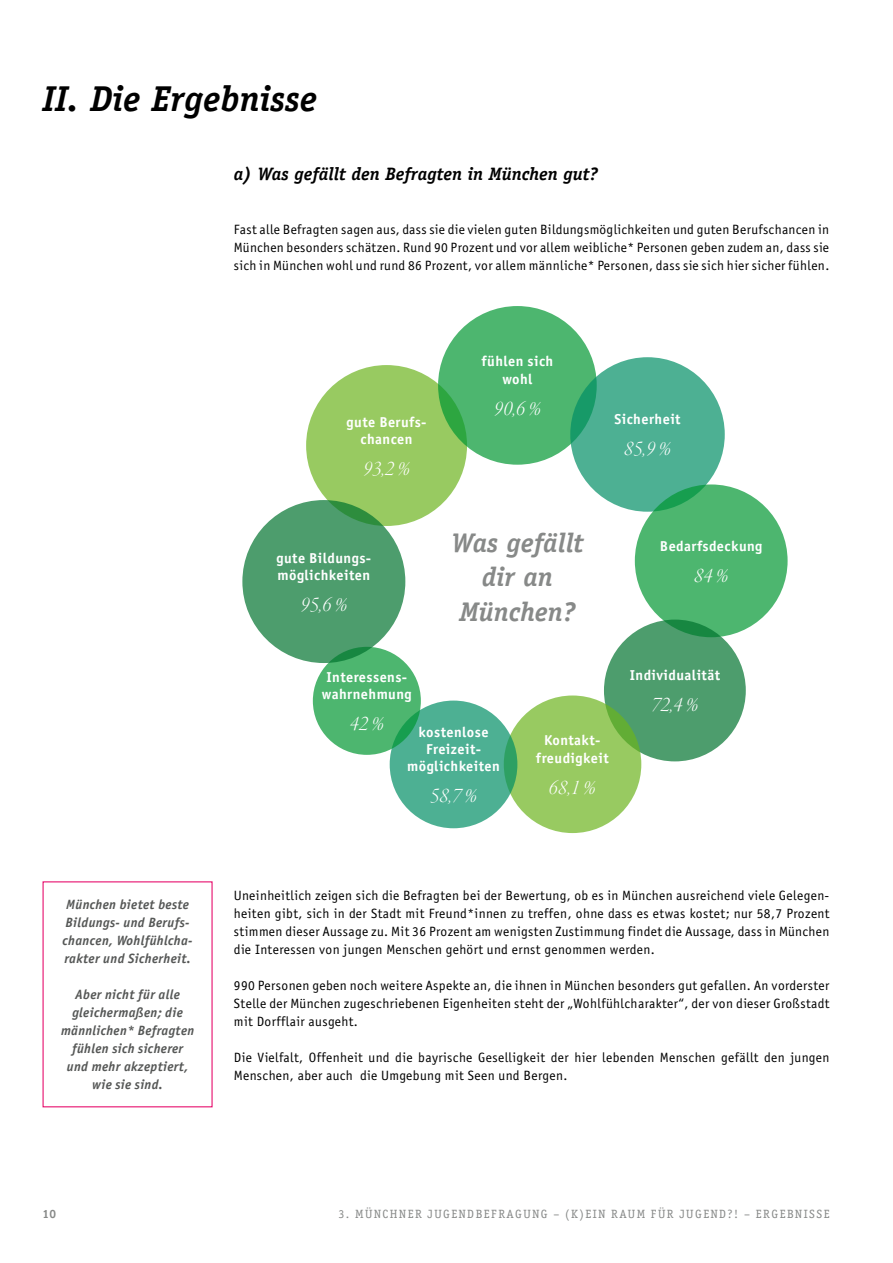
<style>
.page{position:relative;width:893px;height:1263px;background:#fff}
.page>*{position:absolute;margin:0;border:0;box-sizing:border-box;transform-origin:0 0}
._2_Überschrift_Offic{font:italic 700 36px "Officina Serif";color:#000}
.t1{font:italic 700 27px/34.5px "Officina Serif";color:#878988;text-align:center}
.t2{font:22.35px "Garamond Premr Pro Lt It Disp";letter-spacing:.015em;color:#fff}
._3_Überschrift_Offic{font:italic 700 18px "Officina Serif";color:#000}
.t3{font:700 14.4px/17.2px "ITC Officina Sans";letter-spacing:.03em;color:#fff;text-align:center}
.Fließtext_Officina_9{font:13.5px/18px "ITC Officina Sans";letter-spacing:.03em;color:#000;text-align:justify}
.Text_Kasten{font:italic 700 13.5px/18px "ITC Officina Sans";letter-spacing:.025em;color:#555756}
.t4{font:12px "Officina Serif";letter-spacing:.13em;color:#878988}
.t5{font:700 12px "Officina Serif";color:#878988}
</style>
<div class="page">
<div style="left:306px;top:365px;width:161px;height:161px;background:#98ca61;border-radius:80px"></div>
<div style="left:438px;top:306px;width:159px;height:159px;background:#4db66f;border-radius:79px"></div>
<div style="left:570px;top:357px;width:155px;height:155px;background:#4db093;border-radius:77px"></div>
<div style="left:635px;top:484px;width:153px;height:153px;background:#4db66f;border-radius:76px"></div>
<div style="left:604px;top:620px;width:142px;height:141px;background:#4d9d6d;border-radius:71px"></div>
<div style="left:504px;top:695px;width:137px;height:138px;background:#98ca61;border-radius:69px"></div>
<div style="left:390px;top:700px;width:127px;height:128px;background:#4db093;border-radius:64px"></div>
<div style="left:313px;top:647px;width:108px;height:108px;background:#4db66f;border-radius:54px"></div>
<div style="left:242px;top:500px;width:163px;height:163px;background:#4d9d6d;border-radius:81px"></div>
<p class="_2_Überschrift_Offic" style="left:43px;top:78px;width:276px">II. Die Ergebnisse</p>
<p class="_3_Überschrift_Offic" style="left:234px;top:163px;width:366px">a) Was gefällt den Befragten in München gut?</p>
<p class="Fließtext_Officina_9" style="left:234px;top:220px;width:597px">Fast alle Befragten sagen aus, dass sie die vielen guten Bildungsmöglichkeiten und guten Berufschancen in München besonders schätzen. Rund 90 Prozent und vor allem weibliche* Personen geben zudem an, dass sie sich in München wohl und rund 86 Prozent, vor allem männliche* Personen, dass sie sich hier sicher fühlen.</p>
<p class="t3" style="left:347px;top:413px;width:82px">gute Berufs&shy;chancen</p>
<h3 class="t2" style="left:363px;top:456px;width:48px">93,2 %</h3>
<p class="t3" style="left:276px;top:549px;width:96px;text-align:left">gute Bildungs&shy;möglichkeiten</p>
<h3 class="t2" style="left:300px;top:592px;width:48px">95,6 %</h3>
<p class="t3" style="left:481px;top:353px;width:73px">fühlen sich wohl</p>
<h3 class="t2" style="left:494px;top:396px;width:48px">90,6 %</h3>
<h2 class="t1" style="left:451px;top:526px;width:134px">Was gefällt dir an<br>München?</h2>
<p class="t3" style="left:614px;top:410px;width:68px">Sicherheit</p>
<h3 class="t2" style="left:624px;top:437px;width:48px">85,9 %</h3>
<p class="t3" style="left:660px;top:537px;width:104px">Bedarfsdeckung</p>
<h3 class="t2" style="left:694px;top:563px;width:36px">84 %</h3>
<p class="Text_Kasten" style="left:63px;top:896px;width:132px">München bietet beste<br>Bildungs- und Berufs&shy;chancen, Wohlfühlcha&shy;rakter und Sicherheit.</p>
<p class="Text_Kasten" style="left:61px;top:986px;width:135px;text-align:center">Aber nicht für alle gleichermaßen; die männlichen* Befragten fühlen sich sicherer und mehr akzeptiert, wie sie sind.</p>
<p class="t3" style="left:322px;top:668px;width:91px">Interessens-- wahrnehmung</p>
<h3 class="t2" style="left:350px;top:712px;width:36px">42 %</h3>
<p class="t3" style="left:407px;top:723px;width:94px">kostenlose<br>Freizeit&shy;möglichkeiten</p>
<h3 class="t2" style="left:430px;top:784px;width:48px">58,7 %</h3>
<p class="t3" style="left:536px;top:732px;width:74px">Kontakt&shy;freudigkeit</p>
<h3 class="t2" style="left:549px;top:775px;width:48px">68,1 %</h3>
<p class="t3" style="left:630px;top:666px;width:92px">Individualität</p>
<h3 class="t2" style="left:651px;top:693px;width:48px">72,4 %</h3>
<p class="Fließtext_Officina_9" style="left:234px;top:886px;width:597px">Uneinheitlich zeigen sich die Befragten bei der Bewertung, ob es in München ausreichend viele Gelegen&shy;heiten gibt, sich in der Stadt mit Freund*innen zu treffen, ohne dass es etwas kostet; nur 58,7 Prozent stimmen dieser Aussage zu. Mit 36 Prozent am wenigsten Zustimmung findet die Aussage, dass in München die Interessen von jungen Menschen gehört und ernst genommen werden.</p>
<p class="Fließtext_Officina_9" style="left:234px;top:976px;width:597px">990 Personen geben noch weitere Aspekte an, die ihnen in München besonders gut gefallen. An vorderster Stelle der München zugeschriebenen Eigenheiten steht der „Wohlfühlcharakter“, der von dieser Großstadt mit Dorfflair ausgeht.</p>
<p class="Fließtext_Officina_9" style="left:234px;top:1048px;width:597px">Die Vielfalt, Offenheit und die bayrische Geselligkeit der hier lebenden Menschen gefällt den jungen<br>Menschen, aber auch die Umgebung mit Seen und Bergen.</p>
<p class="t5" style="left:43px;top:1207px;width:15px">10</p>
<p class="t4" style="left:338px;top:1207px;width:493px">3. MÜNCHNER JUGENDBEFRAGUNG – (K)EIN RAUM FÜR JUGEND?! – ERGEBNISSE</p>
</div>
